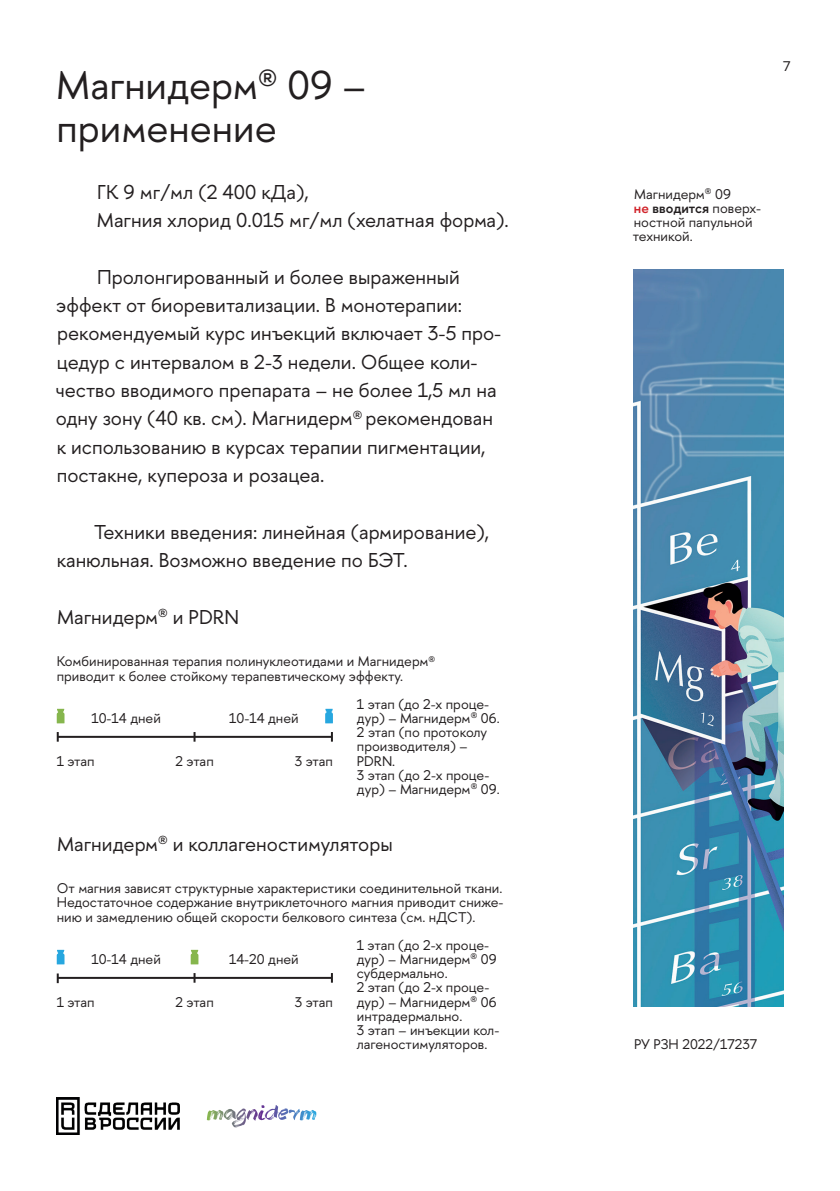
<style>
.page{position:relative;width:840px;height:1191px;background:#fff}
.page>*{position:absolute;margin:0;border:0;box-sizing:border-box;transform-origin:0 0}
.t1{font:40px/42.6px "HSE Sans";color:#231f20}
.t2{font:20px/28.4px "HSE Sans";color:#231f20}
.t3{font:14px/14.2px "HSE Sans";color:#231f20}
.s1{font-weight:600;color:#d1232a}
.s2{font-weight:600}
</style>
<div class="page">
<img style="left:57px;top:1097px;width:123px;height:37px">
<svg style="left:261px;top:1105px;width:14px;height:13px"></svg>
<img style="left:633px;top:269px;width:149px;height:737px">
<hr style="left:58px;top:736px;width:273px;height:2px;background:#231f20">
<svg style="left:57px;top:732px;width:2px;height:9px"></svg>
<svg style="left:331px;top:732px;width:2px;height:9px"></svg>
<svg style="left:193px;top:732px;width:2px;height:9px"></svg>
<hr style="left:58px;top:977px;width:273px;height:2px;background:#231f20">
<svg style="left:57px;top:973px;width:2px;height:10px"></svg>
<svg style="left:331px;top:973px;width:2px;height:9px"></svg>
<svg style="left:193px;top:973px;width:2px;height:9px"></svg>
<svg style="left:57px;top:709px;width:7px;height:14px"></svg>
<svg style="left:325px;top:709px;width:8px;height:14px"></svg>
<svg style="left:190px;top:949px;width:8px;height:15px"></svg>
<svg style="left:57px;top:949px;width:7px;height:15px"></svg>
<h1 class="t1" style="left:56px;top:65px;width:311px">Магнидерм<sup>®</sup> 09 – применение</h1>
<h2 class="t2" style="left:97px;top:178px;width:413px">ГК 9 мг/мл (2 400 кДа),<br>Магния хлорид 0.015 мг/мл (хелатная форма).</h2>
<p class="t2" style="left:56px;top:263px;width:447px;text-indent:41px">Пролонгированный и более выраженный эффект от биоревитализации. В монотерапии: рекомендуемый курс инъекций включает 3-5 про&shy;цедур с интервалом в 2-3 недели. Общее коли&shy;чество вводимого препарата – не более 1,5 мл на одну зону (40 кв. см). Магнидерм<sup>®</sup> рекомендован к использованию в курсах терапии пигментации, постакне, купероза и розацеа.</p>
<h2 class="t2" style="left:57px;top:518px;width:433px;text-indent:37px">Техники введения: линейная (армирование), канюльная. Возможно введение по БЭТ.</h2>
<h2 class="t2" style="left:57px;top:603px;width:183px">Магнидерм<sup>®</sup> и PDRN</h2>
<p class="t3" style="left:57px;top:654px;width:380px">Комбинированная терапия полинуклеотидами и Магнидерм<sup>® </sup>приводит к более стойкому терапевтическому эффекту.</p>
<p class="t3" style="left:91px;top:711px;width:71px">10-14 дней</p>
<p class="t3" style="left:57px;top:754px;width:39px">1 этап</p>
<p class="t3" style="left:175px;top:754px;width:40px">2 этап</p>
<p class="t3" style="left:294px;top:754px;width:40px">3 этап</p>
<p class="t3" style="left:357px;top:697px;width:144px">1 этап (до 2-х проце&shy;дур) – Магнидерм<sup>®</sup> 06.<br>2 этап (по протоколу производителя) –<br>PDRN.<br>3 этап (до 2-х проце&shy;дур) – Магнидерм<sup>®</sup> 09.</p>
<p class="t3" style="left:229px;top:711px;width:71px">10-14 дней</p>
<h2 class="t2" style="left:57px;top:830px;width:337px">Магнидерм<sup>®</sup> и коллагеностимуляторы</h2>
<p class="t3" style="left:57px;top:881px;width:448px;text-align:justify">От магния зависят структурные характеристики соединительной ткани.<br>Недостаточное содержание внутриклеточного магния приводит сниже&shy;нию и замедлению общей скорости белкового синтеза (см. нДСТ).</p>
<p class="t3" style="left:91px;top:952px;width:71px">10-14 дней</p>
<p class="t3" style="left:57px;top:995px;width:39px">1 этап</p>
<p class="t3" style="left:175px;top:995px;width:40px">2 этап</p>
<p class="t3" style="left:294px;top:995px;width:40px">3 этап</p>
<p class="t3" style="left:356px;top:938px;width:144px">1 этап (до 2-х проце&shy;дур) – Магнидерм<sup>®</sup> 09 субдермально.<br>2 этап (до 2-х проце&shy;дур) – Магнидерм<sup>®</sup> 06 интрадермально.<br>3 этап – инъекции кол&shy;лагеностимуляторов.</p>
<p class="t3" style="left:229px;top:952px;width:71px">14-20 дней</p>
<p class="t3" style="left:782px;top:59px;width:9px">7</p>
<p class="t3" style="left:632px;top:187px;width:129px">Магнидерм<sup>®</sup> 09<br><span class="s1">не</span> <span class="s2">вводится</span> поверх&shy;ностной папульной техникой.</p>
<p class="t3" style="left:634px;top:1037px;width:124px">РУ РЗН 2022/17237</p>
</div>
